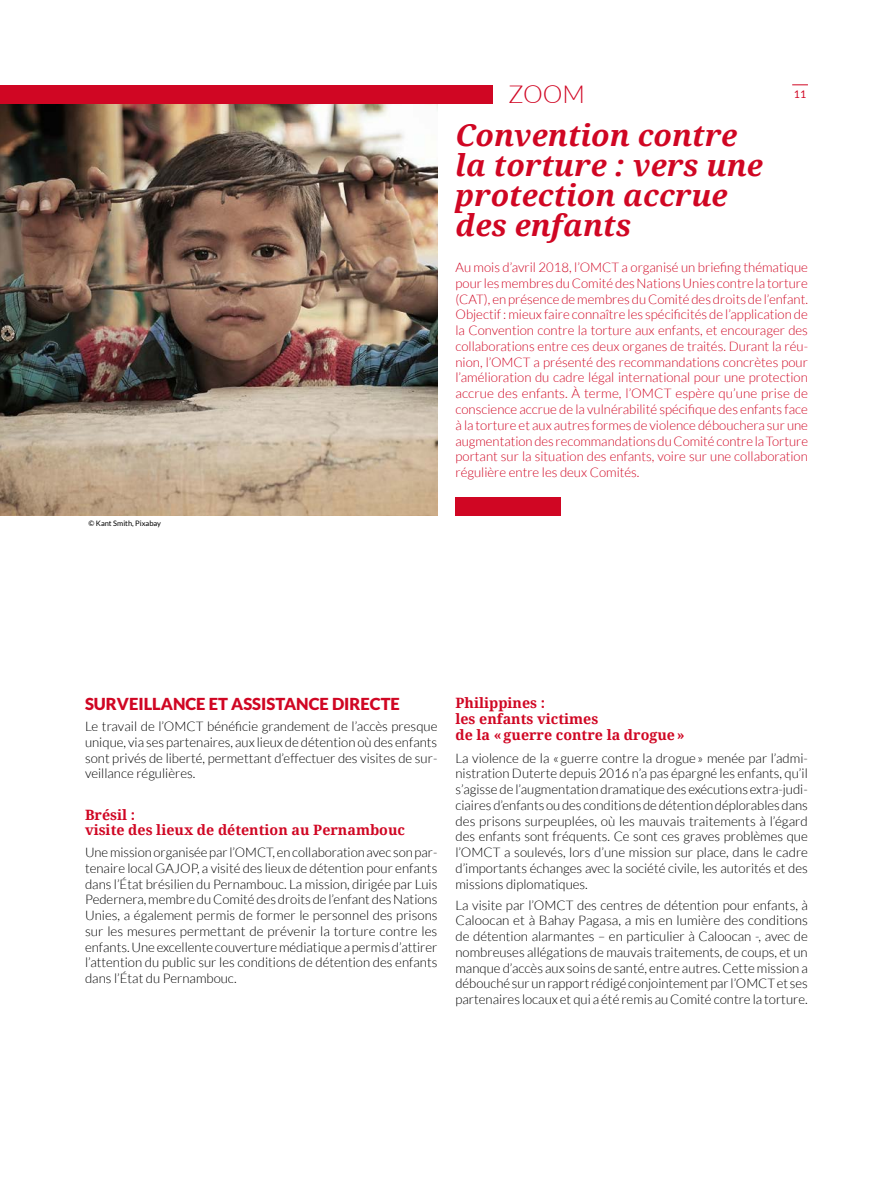
<style>
.page{position:relative;width:893px;height:1191px;background:#fff}
.page>*{position:absolute;margin:0;border:0;box-sizing:border-box;transform-origin:0 0}
.t1{font:italic 700 30px/30px "Noto Serif";color:#d00623}
.t2{font:300 24.75px "Lato";color:#d00623}
.t3{font:900 16.5px "Lato";color:#d00623}
.t4{font:700 14.25px/15.9px "Noto Serif";color:#d00623}
.t5{font:300 13.2px/15.8px "Lato";color:#000;text-align:justify}
.t6{font:300 13.2px/15.8px "Lato";color:#d00623;text-align:justify}
.t7{font:10.5px "Lato";color:#d00623}
.t8{font:7.5px "Lato";color:#000}
</style>
<div class="page">
<img style="left:0;top:103px;width:437px;height:413px">
<div style="left:455px;top:498px;width:106px;height:18px;background:#d00623"></div>
<div style="left:0;top:85px;width:492px;height:18px;background:#d00623"></div>
<svg style="left:792px;top:85px;width:16px;height:1px"></svg>
<p class="t8" style="left:88px;top:519px;width:74px">© Kant Smith, Pixabay</p>
<h2 class="t2" style="left:508px;top:81px;width:78px">ZOOM</h2>
<p class="t7" style="left:794px;top:88px;width:14px">11</p>
<h1 class="t1" style="left:455px;top:120px;width:309px">Convention contre la torture : vers une protection accrue des enfants</h1>
<p class="t6" style="left:455px;top:260px;width:354px">Au mois d’avril 2018, l’OMCT a organisé un briefing thématique pour les membres du Comité des Nations Unies contre la torture (CAT), en présence de membres du Comité des droits de l’enfant.<br>Objectif : mieux faire connaître les spécificités de l’application de la Convention contre la torture aux enfants, et encourager des collaborations entre ces deux organes de traités. Durant la réu&shy;nion, l’OMCT a présenté des recommandations concrètes pour l’amélioration du cadre légal international pour une protection accrue des enfants. À terme, l’OMCT espère qu’une prise de conscience accrue de la vulnérabilité spécifique des enfants face à la torture et aux autres formes de violence débouchera sur une augmentation des recommandations du Comité contre la Torture portant sur la situation des enfants, voire sur une collaboration régulière entre les deux Comités.</p>
<p class="t3" style="left:85px;top:694px;width:316px">SURVEILLANCE ET ASSISTANCE DIRECTE</p>
<p class="t5" style="left:85px;top:718px;width:354px">Le travail de l’OMCT bénéficie grandement de l’accès presque unique, via ses partenaires, aux lieux de détention où des enfants sont privés de liberté, permettant d’effectuer des visites de sur&shy;veillance régulières.</p>
<p class="t4" style="left:85px;top:806px;width:321px">Brésil :<br>visite des lieux de détention au Pernambouc</p>
<p class="t5" style="left:85px;top:844px;width:354px">Une mission organisée par l’OMCT, en collaboration avec son par&shy;tenaire local GAJOP, a visité des lieux de détention pour enfants dans l’État brésilien du Pernambouc. La mission, dirigée par Luis Pedernera, membre du Comité des droits de l’enfant des Nations Unies, a également permis de former le personnel des prisons sur les mesures permettant de prévenir la torture contre les enfants. Une excellente couverture médiatique a permis d’attirer l’attention du public sur les conditions de détention des enfants dans l’État du Pernambouc.</p>
<p class="t4" style="left:455px;top:695px;width:231px">Philippines :<br>les enfants victimes<br>de la «guerre contre la drogue»</p>
<p class="t5" style="left:455px;top:750px;width:354px">La violence de la « guerre contre la drogue » menée par l’admi&shy;nistration Duterte depuis 2016 n’a pas épargné les enfants, qu’il s’agisse de l’augmentation dramatique des exécutions extra-judi&shy;ciaires d’enfants ou des conditions de détention déplorables dans des prisons surpeuplées, où les mauvais traitements à l’égard des enfants sont fréquents. Ce sont ces graves problèmes que l’OMCT a soulevés, lors d’une mission sur place, dans le cadre d’importants échanges avec la société civile, les autorités et des missions diplomatiques.</p>
<p class="t5" style="left:455px;top:897px;width:354px">La visite par l’OMCT des centres de détention pour enfants, à Caloocan et à Bahay Pagasa, a mis en lumière des conditions de détention alarmantes – en particulier à Caloocan -, avec de nombreuses allégations de mauvais traitements, de coups, et un manque d’accès aux soins de santé, entre autres. Cette mission a débouché sur un rapport rédigé conjointement par l’OMCT et ses partenaires locaux et qui a été remis au Comité contre la torture.</p>
</div>
